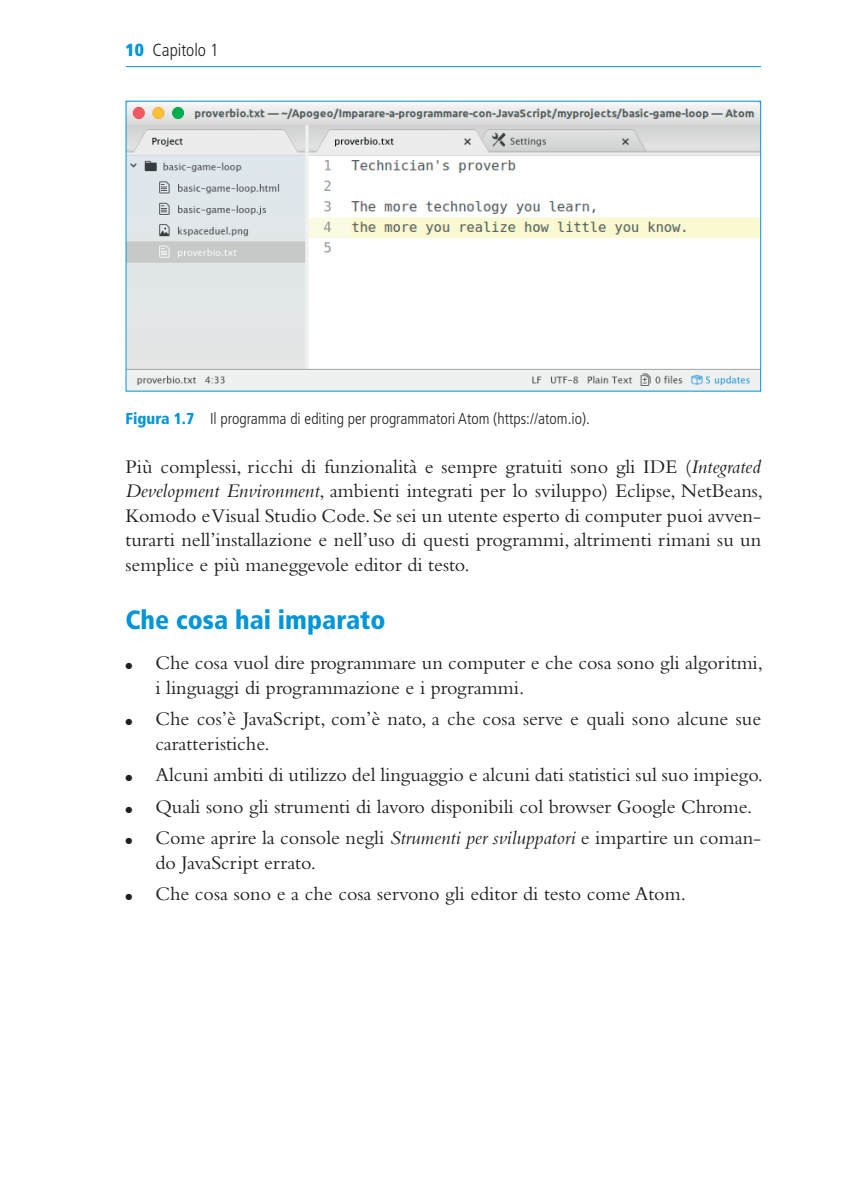
<style>
.page{position:relative;width:847px;height:1194px;background:#fff}
.page>*{position:absolute;margin:0;border:0;box-sizing:border-box;transform-origin:0 0}
.t1{font:900 condensed 26.25px "Frutiger LT Std";color:#0095d9}
.t2{font:20.12px/24.5px "Bembo Std";color:#231f20}
.t3{font:300 condensed 17.5px "Frutiger LT Std";color:#231f20}
.t4{font:300 condensed 15.75px "Frutiger LT Std";color:#231f20}
.s1{font-weight:900;color:#0095d9}
.s2{font-style:italic}
</style>
<div class="page">
<hr style="left:125px;top:66px;width:635px;height:1px;background:#0095d9">
<img style="left:127px;top:103px;width:631px;height:286px">
<p class="t3" style="left:125px;top:40px;width:95px"><span class="s1">10</span> Capitolo 1</p>
<p class="t4" style="left:125px;top:410px;width:465px"><span class="s1">Figura 1.7</span> Il programma di editing per programmatori Atom (https://atom.io).</p>
<p class="t2" style="left:125px;top:454px;width:638px;text-align:justify">Più complessi, ricchi di funzionalità e sempre gratuiti sono gli IDE (<span class="s2">Integrated Development Environment</span>, ambienti integrati per lo sviluppo) Eclipse, NetBeans, Komodo e Visual Studio Code. Se sei un utente esperto di computer puoi avven&shy;turarti nell’installazione e nell’uso di questi programmi, altrimenti rimani su un semplice e più maneggevole editor di testo.</p>
<h1 class="t1" style="left:125px;top:604px;width:261px">Che cosa hai imparato</h1>
<p class="t2" style="left:155px;top:650px;width:609px;text-indent:-30px">● Che cosa vuol dire programmare un computer e che cosa sono gli algoritmi, i linguaggi di programmazione e i programmi.</p>
<p class="t2" style="left:155px;top:706px;width:607px;text-indent:-30px">● Che cos’è JavaScript, com’è nato, a che cosa serve e quali sono alcune sue caratteristiche.</p>
<p class="t2" style="left:125px;top:762px;width:638px">● Alcuni ambiti di utilizzo del linguaggio e alcuni dati statistici sul suo impiego.</p>
<p class="t2" style="left:125px;top:794px;width:628px">● Quali sono gli strumenti di lavoro disponibili col browser Google Chrome.</p>
<p class="t2" style="left:155px;top:825px;width:607px;text-indent:-30px">● Come aprire la console negli <span class="s2">Strumenti per sviluppatori</span> e impartire un coman&shy;do JavaScript errato.</p>
<p class="t2" style="left:125px;top:881px;width:561px">● Che cosa sono e a che cosa servono gli editor di testo come Atom.</p>
</div>
